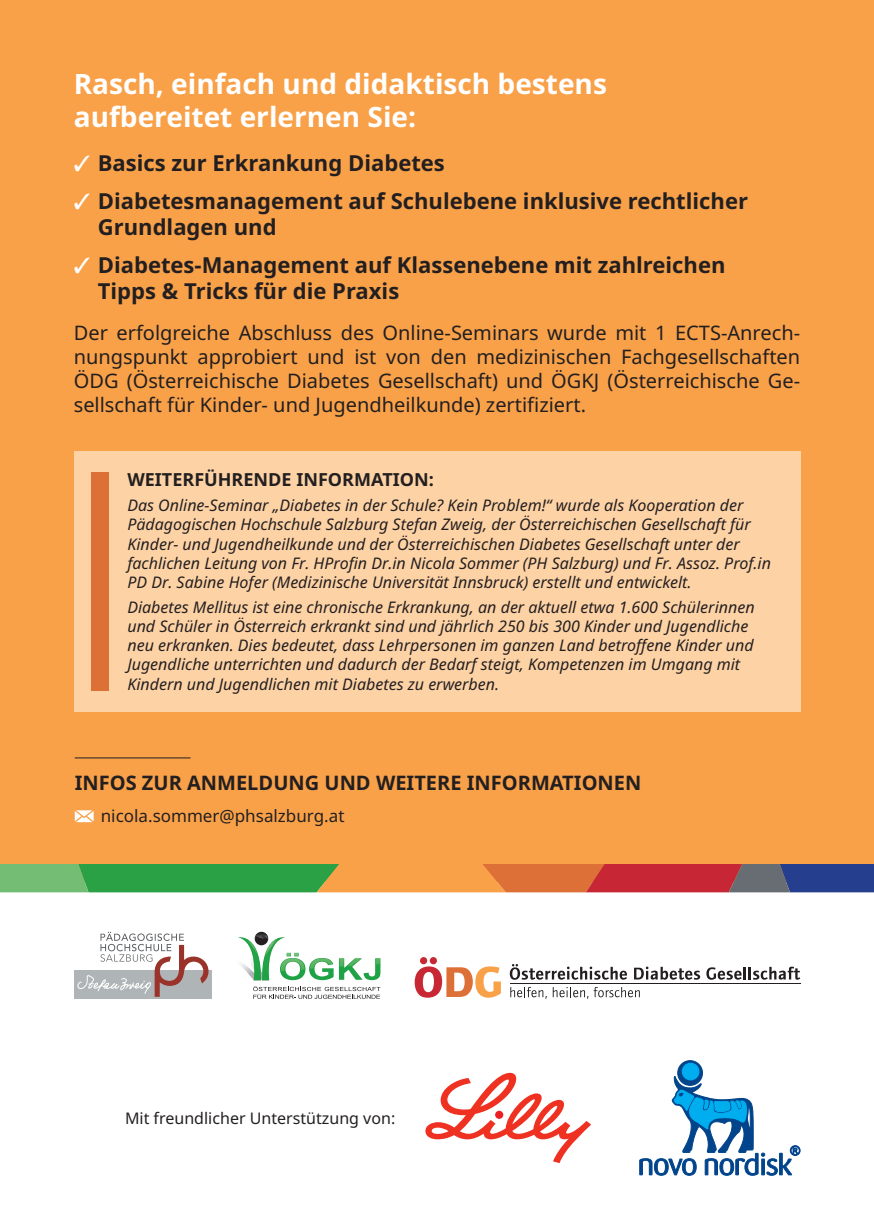
<style>
.page{position:relative;width:874px;height:1225px;background:#fff}
.page>*{position:absolute;margin:0;border:0;box-sizing:border-box;transform-origin:0 0}
.t1{font:700 28px/33.6px "Noto Sans";color:#fff}
.t2{font:700 22px/26.4px "Noto Sans";color:#231f20}
.t3{font:20px/24px "Noto Sans";color:#231f20;text-align:justify}
.t4{font:700 20px "Noto Sans";color:#231f20}
.t5{font:700 18px "Noto Sans";color:#231f20}
.t6{font:17px "Noto Sans";color:#231f20}
.t7{font:italic 16px/19.2px "Noto Sans";color:#231f20}
.t8{font:16px "Noto Sans";color:#231f20}
.s1{color:#fff}
</style>
<div class="page">
<div style="left:0;top:0;width:873px;height:882px;background:#f9a149"></div>
<div style="left:74px;top:451px;width:725px;height:261px;background:#fdd2a5"></div>
<div style="left:74px;top:970px;width:137px;height:29px;background:#afb5b6"></div>
<svg style="left:77px;top:931px;width:131px;height:66px"></svg>
<svg style="left:253px;top:986px;width:127px;height:13px"></svg>
<svg style="left:238px;top:932px;width:142px;height:48px"></svg>
<hr style="left:509px;top:983px;width:290px;height:1px;background:#231f20">
<svg style="left:414px;top:957px;width:86px;height:40px"></svg>
<svg style="left:510px;top:987px;width:36px;height:11px"></svg>
<svg style="left:552px;top:987px;width:87px;height:11px"></svg>
<svg style="left:509px;top:964px;width:117px;height:15px"></svg>
<svg style="left:634px;top:966px;width:65px;height:13px"></svg>
<svg style="left:706px;top:966px;width:93px;height:13px"></svg>
<svg style="left:425px;top:1072px;width:166px;height:91px"></svg>
<svg style="left:677px;top:1060px;width:25px;height:25px"></svg>
<div style="left:677px;top:1060px;width:25px;height:25px;border:1px solid #01448c;border-radius:50%"></div>
<div style="left:682px;top:1063px;width:16px;height:17px;background:#00aeef;border-radius:50%"></div>
<div style="left:681px;top:1063px;width:17px;height:17px;border:1px solid #00aeef;border-radius:50%"></div>
<svg style="left:639px;top:1076px;width:160px;height:99px"></svg>
<div style="left:92px;top:472px;width:17px;height:218px;background:#dd7036"></div>
<svg style="left:0;top:864px;width:873px;height:28px;background:#897d4f"></svg>
<svg style="left:75px;top:810px;width:19px;height:12px"></svg>
<hr style="left:75px;top:757px;width:115px;height:1px;background:#231f20">
<h1 class="t1" style="left:74px;top:67px;width:534px">Rasch, einfach und didaktisch bestens aufbereitet erlernen Sie:</h1>
<h2 class="t2" style="left:74px;top:150px;width:372px"><span class="s1">✓</span> Basics zur Erkrankung Diabetes</h2>
<h2 class="t2" style="left:98px;top:188px;width:651px;text-indent:-24px"><span class="s1">✓</span> Diabetesmanagement auf Schulebene inklusive rechtlicher<br>Grundlagen und</h2>
<h2 class="t2" style="left:98px;top:252px;width:629px;text-indent:-24px"><span class="s1">✓</span> Diabetes-Management auf Klassenebene mit zahlreichen<br>Tipps &amp; Tricks für die Praxis</h2>
<p class="t3" style="left:74px;top:321px;width:727px">Der erfolgreiche Abschluss des Online-Seminars wurde mit 1 ECTS-Anrech&shy;nungspunkt approbiert und ist von den medizinischen Fachgesellschaften ÖDG (Österreichische Diabetes Gesellschaft) und ÖGKJ (Österreichische Ge&shy;sellschaft für Kinder- und Jugendheilkunde) zertifiziert.</p>
<p class="t5" style="left:127px;top:467px;width:308px">WEITERFÜHRENDE INFORMATION:</p>
<p class="t7" style="left:127px;top:496px;width:644px">Das Online-Seminar „Diabetes in der Schule? Kein Problem!“ wurde als Kooperation der Pädagogischen Hochschule Salzburg Stefan Zweig, der Österreichischen Gesellschaft für Kinder- und Jugendheilkunde und der Österreichischen Diabetes Gesellschaft unter der fachlichen Leitung von Fr. HProfin Dr.in Nicola Sommer (PH Salzburg) und Fr. Assoz. Prof.in PD Dr. Sabine Hofer (Medizinische Universität Innsbruck) erstellt und entwickelt.</p>
<p class="t7" style="left:127px;top:597px;width:628px">Diabetes Mellitus ist eine chronische Erkrankung, an der aktuell etwa 1.600 Schülerinnen und Schüler in Österreich erkrankt sind und jährlich 250 bis 300 Kinder und Jugendliche neu erkranken. Dies bedeutet, dass Lehrpersonen im ganzen Land betroffene Kinder und Jugendliche unterrichten und dadurch der Bedarf steigt, Kompetenzen im Umgang mit Kindern und Jugendlichen mit Diabetes zu erwerben.</p>
<p class="t4" style="left:75px;top:769px;width:568px">INFOS ZUR ANMELDUNG UND WEITERE INFORMATIONEN</p>
<p class="t6" style="left:101px;top:804px;width:245px">nicola.sommer@phsalzburg.at</p>
<p class="t8" style="left:125px;top:1106px;width:272px">Mit freundlicher Unterstützung von:</p>
</div>
